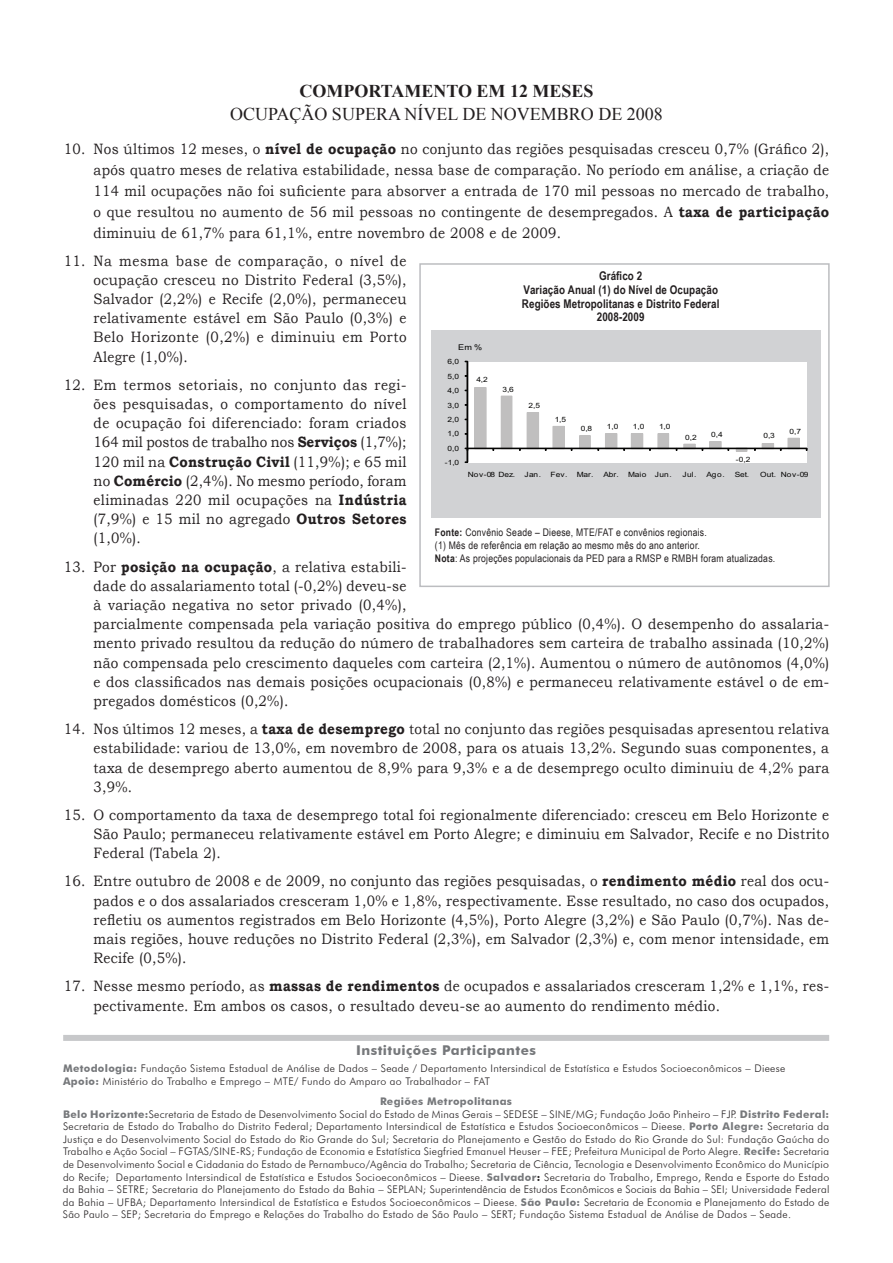
<style>
.page{position:relative;width:893px;height:1263px;background:#fff}
.page>*{position:absolute;margin:0;border:0;box-sizing:border-box;transform-origin:0 0}
.t1{font:18px "Times New Roman";color:#231f20}
.t2{font:700 18px "Times New Roman";color:#231f20}
.t3{font:15px/19.2px "Bookman Old Style";letter-spacing:.02em;color:#231f20;text-align:justify;scale:.9 1}
.t4{font:700 13.5px "Futura BT";letter-spacing:.03em;color:#76787b}
.t5{font:700 12px/13.6px "Arial Narrow";letter-spacing:.005em;color:#231f20;text-align:center}
.t6{font:300 10.5px/12.6px "Futura BT";letter-spacing:.03em;color:#231f20}
.t7{font:10.5px/13px "Arial Narrow";letter-spacing:.025em;color:#231f20}
.t8{font:7.95px "Arial";color:#050504;scale:1.16 1}
.t9{font:7.2px "Arial";letter-spacing:-.01em;color:#050504;scale:1.16 1}
.s1{font-weight:700}
.s2{font-weight:700;color:#76787b}
</style>
<div class="page">
<div style="left:63px;top:1035px;width:766px;height:6px;background:#c7c8ca"></div>
<div style="left:431px;top:330px;width:390px;height:188px;background:#d1d2d4"></div>
<div style="left:419px;top:263px;width:411px;height:324px;border:2px solid #bcbdc0"></div>
<div style="left:468px;top:362px;width:339px;height:101px;background:#fff"></div>
<svg style="left:500px;top:395px;width:13px;height:55px"></svg>
<svg style="left:735px;top:447px;width:13px;height:5px"></svg>
<hr style="left:467px;top:361px;width:1px;height:102px;background:#050504">
<hr style="left:467px;top:448px;width:340px;height:1px;background:#050504">
<svg style="left:787px;top:437px;width:20px;height:14px"></svg>
<svg style="left:754px;top:443px;width:27px;height:8px"></svg>
<svg style="left:676px;top:441px;width:53px;height:10px"></svg>
<svg style="left:578px;top:433px;width:92px;height:18px"></svg>
<svg style="left:519px;top:412px;width:53px;height:39px"></svg>
<svg style="left:465px;top:386px;width:22px;height:65px"></svg>
<p class="t2" style="left:299px;top:79px;width:296px">COMPORTAMENTO EM 12 MESES</p>
<p class="t1" style="left:230px;top:102px;width:434px">OCUPAÇÃO SUPERA NÍVEL DE NOVEMBRO DE 2008</p>
<p class="t3" style="left:94px;top:138px;width:819px;line-height:21px;text-indent:-30px">10. Nos últimos 12 meses, o <span class="s1">nível de ocupação</span> no conjunto das regiões pesquisadas cresceu 0,7% (Gráfico 2), após quatro meses de relativa estabilidade, nessa base de comparação. No período em análise, a criação de 114 mil ocupações não foi suficiente para absorver a entrada de 170 mil pessoas no mercado de trabalho, o que resultou no aumento de 56 mil pessoas no contingente de desempregados. A <span class="s1">taxa de participação </span>diminuiu de 61,7% para 61,1%, entre novembro de 2008 e de 2009.</p>
<p class="t3" style="left:94px;top:251px;width:349px;text-indent:-30px">11. Na mesma base de comparação, o nível de ocupação cresceu no Distrito Federal (3,5%), Salvador (2,2%) e Recife (2,0%), permaneceu relativamente estável em São Paulo (0,3%) e Belo Horizonte (0,2%) e diminuiu em Porto Alegre (1,0%).</p>
<p class="t3" style="left:94px;top:375px;width:349px;text-indent:-30px">12. Em termos setoriais, no conjunto das regi&shy;ões pesquisadas, o comportamento do nível de ocupação foi diferenciado: foram criados 164 mil postos de trabalho nos <span class="s1">Serviços</span> (1,7%); 120 mil na <span class="s1">Construção Civil</span> (11,9%); e 65 mil no <span class="s1">Comércio</span> (2,4%). No mesmo período, foram eliminadas 220 mil ocupações na <span class="s1">Indústria </span>(7,9%) e 15 mil no agregado <span class="s1">Outros Setores </span>(1,0%).</p>
<p class="t3" style="left:94px;top:557px;width:819px;text-align:left;text-indent:-30px">13. Por <span class="s1">posição na ocupação</span>, a relativa estabili-<br>dade do assalariamento total (-0,2%) deveu-se<br>à variação negativa no setor privado (0,4%),<br>parcialmente compensada pela variação positiva do emprego público (0,4%). O desempenho do assalaria&shy;mento privado resultou da redução do número de trabalhadores sem carteira de trabalho assinada (10,2%) não compensada pelo crescimento daqueles com carteira (2,1%). Aumentou o número de autônomos (4,0%) e dos classificados nas demais posições ocupacionais (0,8%) e permaneceu relativamente estável o de em&shy;pregados domésticos (0,2%).</p>
<p class="t3" style="left:94px;top:719px;width:819px;text-indent:-30px">14. Nos últimos 12 meses, a <span class="s1">taxa de desemprego</span> total no conjunto das regiões pesquisadas apresentou relativa estabilidade: variou de 13,0%, em novembro de 2008, para os atuais 13,2%. Segundo suas componentes, a taxa de desemprego aberto aumentou de 8,9% para 9,3% e a de desemprego oculto diminuiu de 4,2% para 3,9%.</p>
<p class="t3" style="left:94px;top:805px;width:819px;text-indent:-30px">15. O comportamento da taxa de desemprego total foi regionalmente diferenciado: cresceu em Belo Horizonte e São Paulo; permaneceu relativamente estável em Porto Alegre; e diminuiu em Salvador, Recife e no Distrito Federal (Tabela 2).</p>
<p class="t3" style="left:94px;top:872px;width:819px;text-indent:-30px">16. Entre outubro de 2008 e de 2009, no conjunto das regiões pesquisadas, o <span class="s1">rendimento médio</span> real dos ocu&shy;pados e o dos assalariados cresceram 1,0% e 1,8%, respectivamente. Esse resultado, no caso dos ocupados, refletiu os aumentos registrados em Belo Horizonte (4,5%), Porto Alegre (3,2%) e São Paulo (0,7%). Nas de&shy;mais regiões, houve reduções no Distrito Federal (2,3%), em Salvador (2,3%) e, com menor intensidade, em Recife (0,5%).</p>
<p class="t3" style="left:94px;top:977px;width:819px;text-indent:-30px">17. Nesse mesmo período, as <span class="s1">massas de rendimentos</span> de ocupados e assalariados cresceram 1,2% e 1,1%, res&shy;pectivamente. Em ambos os casos, o resultado deveu-se ao aumento do rendimento médio.</p>
<p class="t4" style="left:356px;top:1042px;width:181px">Instituições Participantes</p>
<p class="t6" style="left:63px;top:1062px;width:724px"><span class="s2">Metodologia:</span> Fundação Sistema Estadual de Análise de Dados – Seade / Departamento Intersindical de Estatística e Estudos Socioeconômicos – Dieese<br><span class="s2">Apoio:</span> Ministério do Trabalho e Emprego – MTE/ Fundo do Amparo ao Trabalhador – FAT</p>
<p class="t6" style="left:63px;top:1095px;width:768px;text-indent:317px"><span class="s2">Regiões Metropolitanas<br>Belo Horizonte:</span>Secretaria de Estado de Desenvolvimento Social do Estado de Minas Gerais – SEDESE – SINE/MG; Fundação João Pinheiro – FJP. <span class="s2">Distrito Federal:<br></span>Secretaria de Estado do Trabalho do Distrito Federal; Departamento Intersindical de Estatística e Estudos Socioeconômicos – Dieese. <span class="s2">Porto Alegre:</span> Secretaria da Justiça e do Desenvolvimento Social do Estado do Rio Grande do Sul; Secretaria do Planejamento e Gestão do Estado do Rio Grande do Sul: Fundação Gaúcha do Trabalho e Ação Social – FGTAS/SINE-RS; Fundação de Economia e Estatística Siegfried Emanuel Heuser – FEE; Prefeitura Municipal de Porto Alegre. <span class="s2">Recife:</span> Secretaria de Desenvolvimento Social e Cidadania do Estado de Pernambuco/Agência do Trabalho; Secretaria de Ciência, Tecnologia e Desenvolvimento Econômico do Município do Recife; Departamento Intersindical de Estatística e Estudos Socioeconômicos – Dieese. <span class="s2">Salvador</span><span class="s1">:</span> Secretaria do Trabalho, Emprego, Renda e Esporte do Estado da Bahia – SETRE; Secretaria do Planejamento do Estado da Bahia – SEPLAN; Superintendência de Estudos Econômicos e Sociais da Bahia – SEI; Universidade Federal da Bahia – UFBA; Departamento Intersindical de Estatística e Estudos Socioeconômicos – Dieese. <span class="s2">São Paulo:</span> Secretaria de Economia e Planejamento do Estado de São Paulo – SEP; Secretaria do Emprego e Relações do Trabalho do Estado de São Paulo – SERT; Fundação Sistema Estadual de Análise de Dados – Seade.</p>
<p class="t5" style="left:522px;top:269px;width:199px">Gráfico 2<br>Variação Anual (1) do Nível de Ocupação<br>Regiões Metropolitanas e Distrito Federal<br>2008-2009</p>
<p class="t8" style="left:458px;top:342px;width:22px">Em %</p>
<p class="t9" style="left:448px;top:358px;width:11px">6,0</p>
<p class="t9" style="left:448px;top:372px;width:11px">5,0</p>
<p class="t9" style="left:476px;top:376px;width:11px">4,2</p>
<p class="t9" style="left:502px;top:385px;width:11px">3,6</p>
<p class="t9" style="left:448px;top:387px;width:11px">4,0</p>
<p class="t9" style="left:448px;top:401px;width:11px">3,0</p>
<p class="t9" style="left:529px;top:401px;width:11px">2,5</p>
<p class="t9" style="left:555px;top:415px;width:11px">1,5</p>
<p class="t9" style="left:448px;top:416px;width:11px">2,0</p>
<p class="t9" style="left:581px;top:424px;width:11px">0,8</p>
<p class="t9" style="left:607px;top:422px;width:11px">1,0</p>
<p class="t9" style="left:633px;top:423px;width:11px">1,0</p>
<p class="t9" style="left:659px;top:422px;width:11px">1,0</p>
<p class="t9" style="left:789px;top:427px;width:11px">0,7</p>
<p class="t9" style="left:448px;top:430px;width:11px">1,0</p>
<p class="t9" style="left:685px;top:433px;width:11px">0,2</p>
<p class="t9" style="left:711px;top:430px;width:11px">0,4</p>
<p class="t9" style="left:763px;top:432px;width:11px">0,3</p>
<p class="t9" style="left:448px;top:444px;width:11px">0,0</p>
<p class="t9" style="left:736px;top:456px;width:14px">-0,2</p>
<p class="t9" style="left:445px;top:459px;width:14px">-1,0</p>
<p class="t9" style="left:468px;top:470px;width:42px">Nov-08 Dez.</p>
<p class="t9" style="left:524px;top:470px;width:16px">Jan.</p>
<p class="t9" style="left:551px;top:470px;width:16px">Fev.</p>
<p class="t9" style="left:577px;top:470px;width:16px">Mar.</p>
<p class="t9" style="left:603px;top:470px;width:15px">Abr.</p>
<p class="t9" style="left:628px;top:470px;width:39px">Maio Jun.</p>
<p class="t9" style="left:683px;top:470px;width:13px">Jul.</p>
<p class="t9" style="left:706px;top:470px;width:17px">Ago.</p>
<p class="t9" style="left:735px;top:470px;width:14px">Set.</p>
<p class="t9" style="left:760px;top:470px;width:43px">Out. Nov-09</p>
<p class="t7" style="left:435px;top:525px;width:342px"><span class="s1">Fonte:</span> Convênio Seade – Dieese, MTE/FAT e convênios regionais.<br>(1) Mês de referência em relação ao mesmo mês do ano anterior.<br><span class="s1">Nota</span>: As projeções populacionais da PED para a RMSP e RMBH foram atualizadas.</p>
</div>
